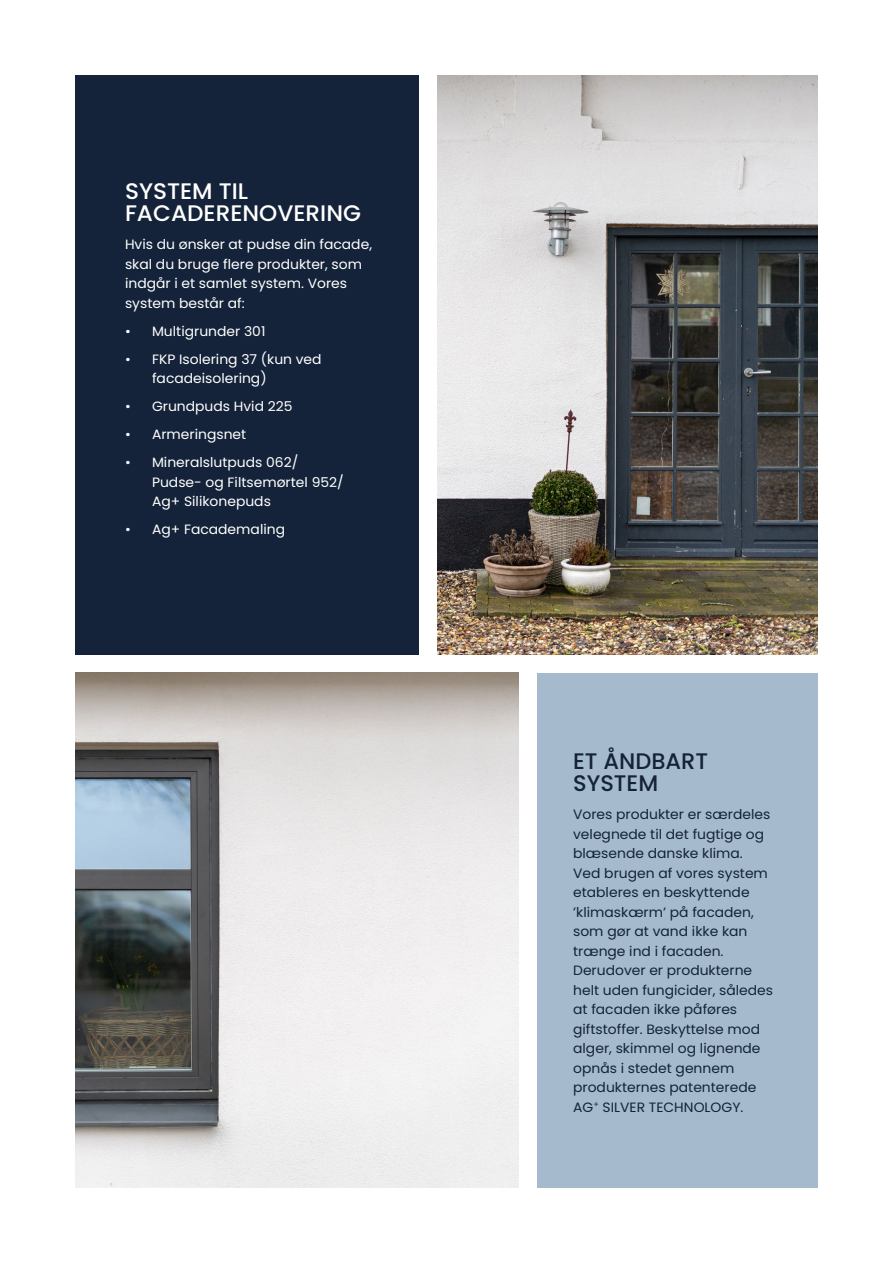
<style>
.page{position:relative;width:893px;height:1263px;background:#fff}
.page>*{position:absolute;margin:0;border:0;box-sizing:border-box;transform-origin:0 0}
.t1{font:500 22.5px/22.5px "Poppins";color:#fff}
.t2{font:500 22.5px/22.5px "Poppins";color:#142339}
.t3{font:13.5px/19.5px "Poppins";color:#142339}
.t4{font:13.5px/19.5px "Poppins";color:#fff}
</style>
<div class="page">
<img style="left:76px;top:673px;width:443px;height:514px">
<img style="left:438px;top:76px;width:379px;height:579px">
<div style="left:537px;top:673px;width:280px;height:514px;background:#a5bacd"></div>
<div style="left:76px;top:76px;width:343px;height:579px;background:#142339"></div>
<h1 class="t1" style="left:125px;top:180px;width:238px">SYSTEM TIL<br>FACADERENOVERING</h1>
<p class="t4" style="left:125px;top:235px;width:249px">Hvis du ønsker at pudse din facade, skal du bruge flere produkter, som indgår i et samlet system. Vores system består af:</p>
<p class="t4" style="left:125px;top:321px;width:142px">• Multigrunder 301</p>
<p class="t4" style="left:152px;top:349px;width:171px;text-indent:-27px">• FKP Isolering 37 (kun ved facadeisolering)</p>
<p class="t4" style="left:125px;top:397px;width:169px">• Grundpuds Hvid 225</p>
<p class="t4" style="left:125px;top:425px;width:123px">• Armeringsnet</p>
<p class="t4" style="left:152px;top:453px;width:193px;text-indent:-27px">• Mineralslutpuds 062/<br>Pudse- og Filtsemørtel 952/<br>Ag+ Silikonepuds</p>
<p class="t4" style="left:125px;top:520px;width:162px">• Ag+ Facademaling</p>
<h1 class="t2" style="left:573px;top:750px;width:136px">ET ÅNDBART<br>SYSTEM</h1>
<p class="t3" style="left:573px;top:805px;width:201px">Vores produkter er særdeles velegnede til det fugtige og blæsende danske klima.<br>Ved brugen af vores system etableres en beskyttende ’klimaskærm’ på facaden, som gør at vand ikke kan trænge ind i facaden.<br>Derudover er produkterne helt uden fungicider, således at facaden ikke påføres giftstoffer. Beskyttelse mod alger, skimmel og lignende opnås i stedet gennem produkternes patenterede<br>AG<sup>+</sup> SILVER TECHNOLOGY.</p>
</div>
